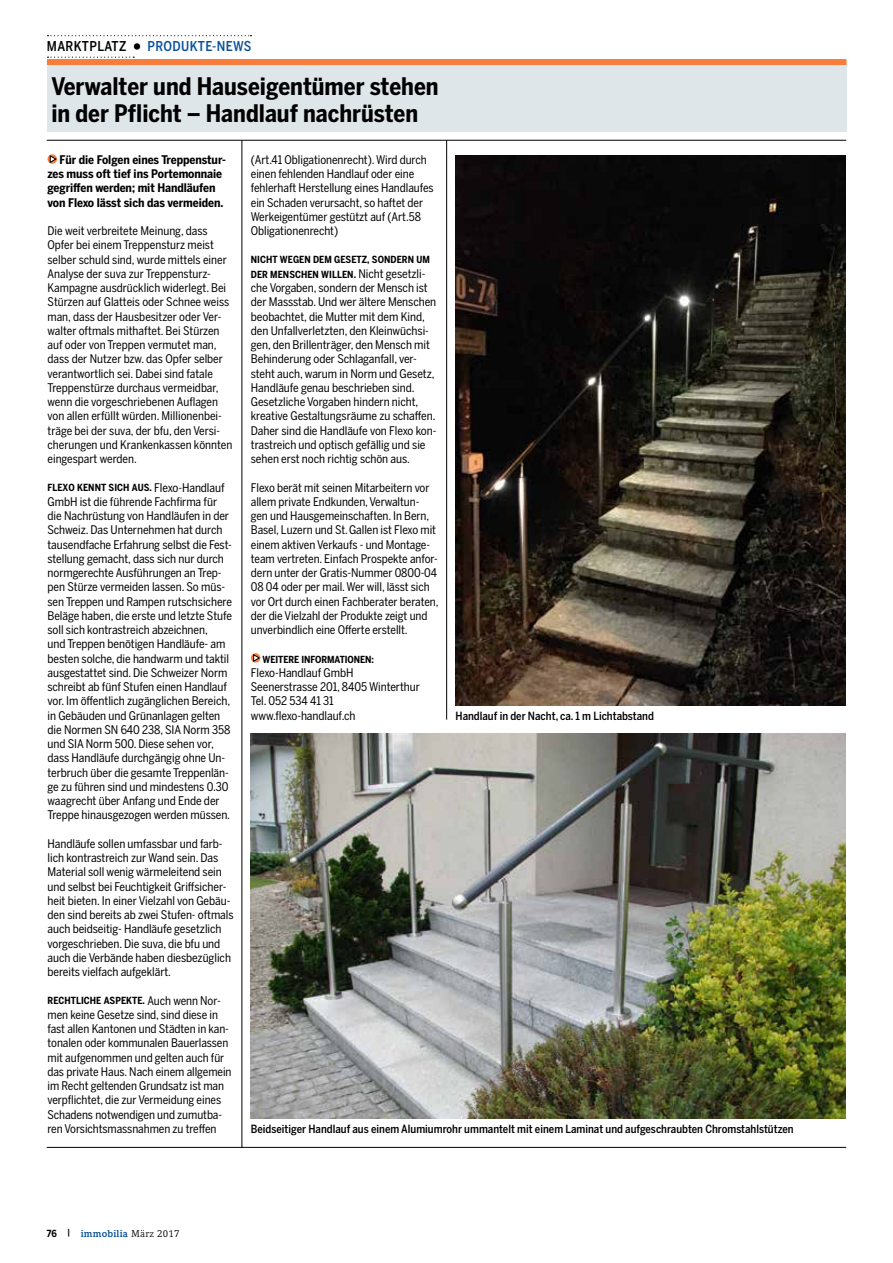
<style>
.page{position:relative;width:893px;height:1263px;background:#fff}
.page>*{position:absolute;margin:0;border:0;box-sizing:border-box;transform-origin:0 0}
.t1{font:700 24px/27px "Benton Sans Cond";color:#000}
.t2{font:500 13.5px "Benton Sans Cond";letter-spacing:.025em;color:#08509c}
.t3{font:500 13.5px "Benton Sans Cond";letter-spacing:.025em;color:#000}
.t4{font:11.85px/14.2px "Benton Sans Cond";letter-spacing:-.005em;color:#000}
.t5{font:700 11.85px/14.2px "Benton Sans Cond";letter-spacing:-.005em;color:#000}
.t6{font:500 11.25px "Benton Sans Cond";color:#000}
.t7{font:700 9.75px/14.2px "Benton Sans Cond";letter-spacing:.005em;color:#000}
.t8{font:700 9.75px "Compatil Letter LT Pro";letter-spacing:.025em;color:#004893}
.s1{font-weight:400;font-size:11.85px}
.s2{font-family:"Benton Sans Cond";color:#000}
.s3{color:#000}
.s4{font-weight:400;color:#000}
</style>
<div class="page">
<svg style="left:48px;top:35px;width:203px;height:1px"></svg>
<div style="left:47px;top:59px;width:799px;height:6px;background:#f87c3a"></div>
<svg style="left:48px;top:57px;width:86px;height:1px"></svg>
<div style="left:134px;top:43px;width:6px;height:7px;background:#000;border-radius:50%"></div>
<hr style="left:242px;top:140px;width:1px;height:1007px;background:#000">
<hr style="left:446px;top:140px;width:1px;height:580px;background:#000">
<svg style="left:48px;top:154px;width:9px;height:10px"></svg>
<svg style="left:50px;top:155px;width:6px;height:8px"></svg>
<svg style="left:251px;top:653px;width:9px;height:10px"></svg>
<svg style="left:253px;top:654px;width:7px;height:8px"></svg>
<hr style="left:47px;top:140px;width:799px;height:1px;background:#000">
<hr style="left:47px;top:1147px;width:799px;height:1px;background:#000">
<div style="left:47px;top:65px;width:799px;height:67px;background:#dfe6e9"></div>
<img style="left:251px;top:734px;width:595px;height:385px">
<img style="left:455px;top:155px;width:391px;height:550px">
<p class="t3" style="left:47px;top:38px;width:81px">MARKTPLATZ</p>
<p class="t2" style="left:148px;top:38px;width:105px">PRODUKTE-NEWS</p>
<h1 class="t1" style="left:51px;top:73px;width:389px">Verwalter und Hauseigentümer stehen in der Pflicht – Handlauf nachrüsten</h1>
<p class="t5" style="left:48px;top:153px;width:180px;text-indent:12px">Für die Folgen eines Treppenstur&shy;zes muss oft tief ins Portemonnaie gegriffen werden; mit Handläufen von Flexo lässt sich das vermeiden.</p>
<p class="t4" style="left:48px;top:224px;width:186px">Die weit verbreitete Meinung, dass Opfer bei einem Treppensturz meist selber schuld sind, wurde mittels einer Analyse der suva zur Treppensturz-Kampagne ausdrücklich widerlegt. Bei Stürzen auf Glatteis oder Schnee weiss man, dass der Hausbesitzer oder Ver&shy;walter oftmals mithaftet. Bei Stürzen auf oder von Treppen vermutet man, dass der Nutzer bzw. das Opfer selber verantwortlich sei. Dabei sind fatale Treppenstürze durchaus vermeidbar, wenn die vorgeschriebenen Auflagen von allen erfüllt würden. Millionenbei&shy;träge bei der suva, der bfu, den Versi&shy;cherungen und Krankenkassen könnten eingespart werden.</p>
<p class="t7" style="left:48px;top:481px;width:179px">FLEXO KENNT SICH AUS. <span class="s1">Flexo-Handlauf</span></p>
<p class="t4" style="left:48px;top:495px;width:186px">GmbH ist die führende Fachfirma für die Nachrüstung von Handläufen in der Schweiz. Das Unternehmen hat durch tausendfache Erfahrung selbst die Fest&shy;stellung gemacht, dass sich nur durch normgerechte Ausführungen an Trep&shy;pen Stürze vermeiden lassen. So müs&shy;sen Treppen und Rampen rutschsichere Beläge haben, die erste und letzte Stufe soll sich kontrastreich abzeichnen,<br>und Treppen benötigen Handläufe- am besten solche, die handwarm und taktil ausgestattet sind. Die Schweizer Norm schreibt ab fünf Stufen einen Handlauf vor. Im öffentlich zugänglichen Bereich, in Gebäuden und Grünanlagen gelten die Normen SN 640 238, SIA Norm 358 und SIA Norm 500. Diese sehen vor, dass Handläufe durchgängig ohne Un&shy;terbruch über die gesamte Treppenlän&shy;ge zu führen sind und mindestens 0.30 waagrecht über Anfang und Ende der Treppe hinausgezogen werden müssen.</p>
<p class="t4" style="left:48px;top:837px;width:188px">Handläufe sollen umfassbar und farb&shy;lich kontrastreich zur Wand sein. Das Material soll wenig wärmeleitend sein und selbst bei Feuchtigkeit Griffsicher&shy;heit bieten. In einer Vielzahl von Gebäu&shy;den sind bereits ab zwei Stufen- oftmals auch beidseitig- Handläufe gesetzlich vorgeschrieben. Die suva, die bfu und auch die Verbände haben diesbezüglich bereits vielfach aufgeklärt.</p>
<p class="t7" style="left:48px;top:994px;width:175px">RECHTLICHE ASPEKTE. <span class="s1">Auch wenn Nor-</span></p>
<p class="t4" style="left:48px;top:1008px;width:186px">men keine Gesetze sind, sind diese in fast allen Kantonen und Städten in kan&shy;tonalen oder kommunalen Bauerlassen mit aufgenommen und gelten auch für das private Haus. Nach einem allgemein im Recht geltenden Grundsatz ist man verpflichtet, die zur Vermeidung eines Schadens notwendigen und zumutba&shy;ren Vorsichtsmassnahmen zu treffen</p>
<p class="t4" style="left:251px;top:153px;width:184px">(Art.41 Obligationenrecht). Wird durch einen fehlenden Handlauf oder eine fehlerhaft Herstellung eines Handlaufes ein Schaden verursacht, so haftet der Werkeigentümer gestützt auf (Art.58<br>Obligationenrecht)</p>
<p class="t7" style="left:251px;top:253px;width:180px">NICHT WEGEN DEM GESETZ, SONDERN UM<br>DER MENSCHEN WILLEN. <span class="s1">Nicht gesetzli-</span></p>
<p class="t4" style="left:251px;top:281px;width:187px">che Vorgaben, sondern der Mensch ist der Massstab. Und wer ältere Menschen beobachtet, die Mutter mit dem Kind, den Unfallverletzten, den Kleinwüchsi&shy;gen, den Brillenträger, den Mensch mit Behinderung oder Schlaganfall, ver&shy;steht auch, warum in Norm und Gesetz, Handläufe genau beschrieben sind.<br>Gesetzliche Vorgaben hindern nicht, kreative Gestaltungsräume zu schaffen.<br>Daher sind die Handläufe von Flexo kon&shy;trastreich und optisch gefällig und sie sehen erst noch richtig schön aus.</p>
<p class="t4" style="left:251px;top:480px;width:189px">Flexo berät mit seinen Mitarbeitern vor allem private Endkunden, Verwaltun&shy;gen und Hausgemeinschaften. In Bern, Basel, Luzern und St.Gallen ist Flexo mit einem aktiven Verkaufs - und Montage&shy;team vertreten. Einfach Prospekte anfor&shy;dern unter der Gratis-Nummer 0800-04<br>08 04 oder per mail. Wer will, lässt sich vor Ort durch einen Fachberater beraten, der die Vielzahl der Produkte zeigt und unverbindlich eine Offerte erstellt.</p>
<p class="t7" style="left:263px;top:652px;width:113px">WEITERE INFORMATIONEN:</p>
<p class="t4" style="left:251px;top:666px;width:171px">Flexo-Handlauf GmbH<br>Seenerstrasse 201, 8405 Winterthur<br>Tel. 052 534 41 31 www.flexo-handlauf.ch</p>
<p class="t6" style="left:456px;top:709px;width:200px">Handlauf in der Nacht, ca. 1 m Lichtabstand</p>
<p class="t6" style="left:251px;top:1122px;width:544px">Beidseitiger Handlauf aus einem Alumiumrohr ummantelt mit einem Laminat und aufgeschraubten Chromstahlstützen</p>
<p class="t8" style="left:47px;top:1227px;width:134px"><span class="s2">76</span> <span class="s3">|</span> immobilia <span class="s4">März 2017</span></p>
</div>
